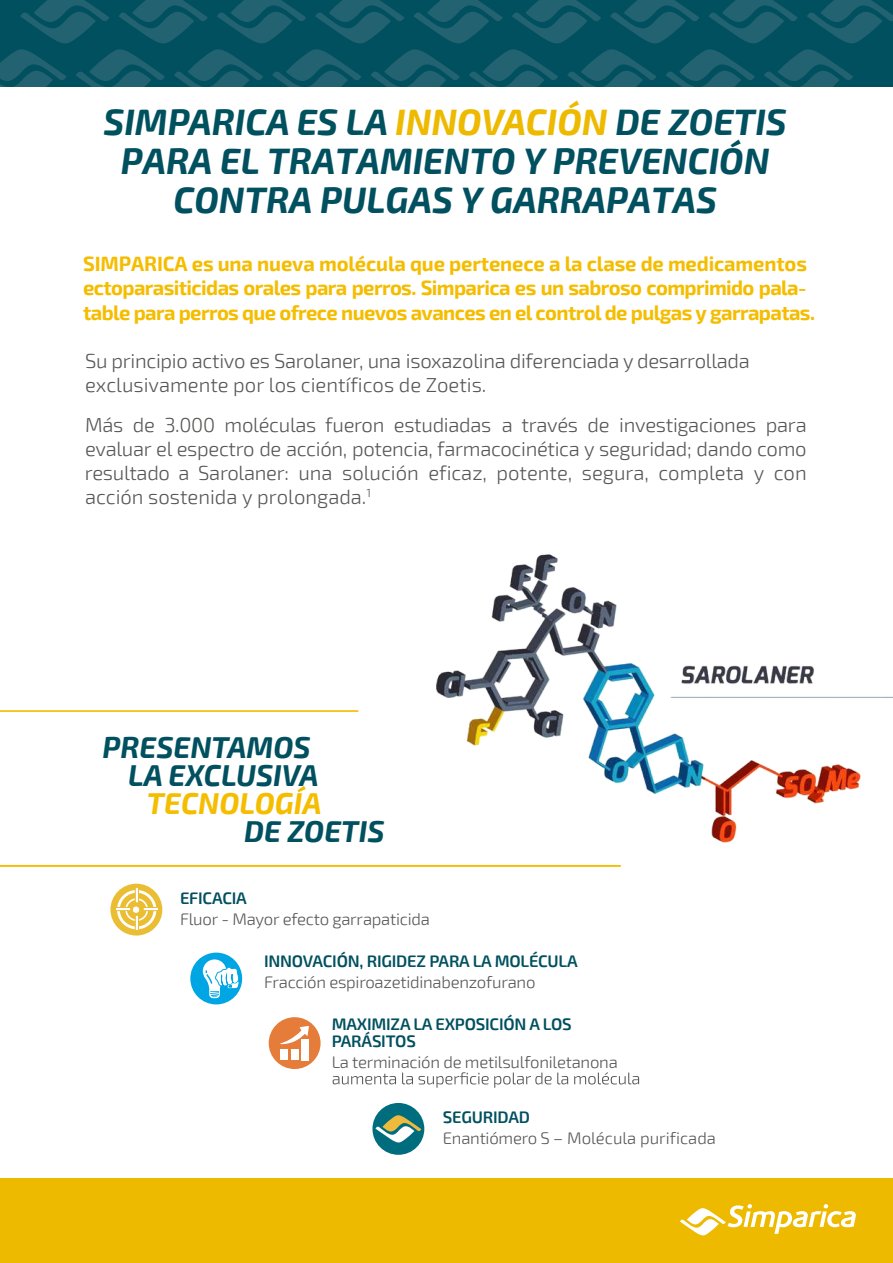
<style>
.page{position:relative;width:893px;height:1263px;background:#fff}
.page>*{position:absolute;margin:0;border:0;box-sizing:border-box;transform-origin:0 0}
.t1{font:italic 700 36px/39px "Exo 2";color:#00505f;text-align:center}
.t2{font:italic 700 29.55px/27.9px "Exo 2";color:#00505f;text-align:right}
.t3{font:italic 700 29.55px "Exo 2";color:#f5bd00}
.t4{font:300 20.25px/24px "Exo 2";color:#575756}
.t5{font:700 20.25px/24.3px "Exo 2";letter-spacing:-.03em;color:#f5bd00}
.t6{font:300 16.8px "Exo 2";letter-spacing:-.015em;color:#575756}
.t7{font:600 16.8px/16.8px "Exo 2";letter-spacing:-.015em;color:#00505f}
.s1{color:#00515e}
.s2{color:#edba00}
</style>
<div class="page">
<svg style="left:0;top:0;width:893px;height:86px;background:#0d5665"></svg>
<img style="left:436px;top:554px;width:457px;height:289px">
<svg style="left:110px;top:884px;width:52px;height:51px;background:#ecc348"></svg>
<div style="left:133px;top:906px;width:6px;height:7px;background:#fffefc;border-radius:50%"></div>
<div style="left:117px;top:890px;width:39px;height:39px;border:3px solid #fff;border-radius:50%"></div>
<div style="left:125px;top:898px;width:23px;height:23px;border:2px solid #fff;border-radius:50%"></div>
<svg style="left:143px;top:907px;width:16px;height:4px"></svg>
<svg style="left:115px;top:907px;width:16px;height:4px"></svg>
<svg style="left:135px;top:887px;width:4px;height:16px"></svg>
<svg style="left:135px;top:915px;width:4px;height:16px"></svg>
<div style="left:190px;top:952px;width:52px;height:52px;background:#00a6e4;border-radius:50%"></div>
<svg style="left:203px;top:952px;width:37px;height:46px"></svg>
<div style="left:372px;top:1103px;width:52px;height:52px;background:#006d7e;border-radius:50%"></div>
<svg style="left:375px;top:1113px;width:46px;height:31px"></svg>
<div style="left:269px;top:1017px;width:52px;height:52px;background:#e67c39;border-radius:50%"></div>
<div style="left:280px;top:1049px;width:8px;height:11px;background:#fff"></div>
<div style="left:291px;top:1049px;width:7px;height:11px;background:#fff"></div>
<div style="left:301px;top:1039px;width:7px;height:21px;background:#fff"></div>
<svg style="left:280px;top:1026px;width:29px;height:18px"></svg>
<svg style="left:333px;top:1072px;width:306px;height:16px"></svg>
<hr style="left:0;top:710px;width:358px;height:2px;background:#f5bd00">
<hr style="left:0;top:865px;width:621px;height:2px;background:#f5bd00">
<div style="left:0;top:1178px;width:893px;height:85px;background:#edba00"></div>
<svg style="left:680px;top:1204px;width:176px;height:32px"></svg>
<hr style="left:83px;top:0;width:1px;height:1263px;background:#e52420">
<hr style="left:805px;top:0;width:2px;height:1263px;background:#e52420">
<hr style="left:0;top:84px;width:891px;height:2px;background:#e52420">
<hr style="left:0;top:1177px;width:891px;height:2px;background:#e52420">
<h1 class="t1" style="left:104px;top:104px;width:684px"><span class="s1">SIMPARICA ES LA</span> <span class="s2">INNOVACIÓN</span> DE ZOETIS<br>PARA EL TRATAMIENTO Y PREVENCIÓN<br>CONTRA PULGAS Y GARRAPATAS</h1>
<p class="t5" style="left:83px;top:252px;width:733px">SIMPARICA es una nueva molécula que pertenece a la clase de medicamentos ectoparasiticidas orales para perros. Simparica es un sabroso comprimido pala&shy;table para perros que ofrece nuevos avances en el control de pulgas y garrapatas.</p>
<p class="t4" style="left:85px;top:349px;width:666px">Su principio activo es Sarolaner, una isoxazolina diferenciada y desarrollada exclusivamente por los científicos de Zoetis.</p>
<p class="t4" style="left:85px;top:413px;width:723px;text-align:justify">Más de 3.000 moléculas fueron estudiadas a través de investigaciones para evaluar el espectro de acción, potencia, farmacocinética y seguridad; dando como resultado a Sarolaner: una solución eficaz, potente, segura, completa y con acción sostenida y prolongada.<sup>1</sup></p>
<h2 class="t2" style="left:103px;top:735px;width:218px">PRESENTAMOS<br>LA EXCLUSIVA</h2>
<h2 class="t3" style="left:147px;top:786px;width:176px">TECNOLOGÍA</h2>
<h2 class="t2" style="left:244px;top:818px;width:142px">DE ZOETIS</h2>
<p class="t7" style="left:180px;top:890px;width:68px">EFICACIA</p>
<p class="t6" style="left:180px;top:909px;width:251px">Fluor - Mayor efecto garrapaticida</p>
<p class="t7" style="left:264px;top:953px;width:315px">INNOVACIÓN, RIGIDEZ PARA LA MOLÉCULA</p>
<p class="t6" style="left:264px;top:972px;width:273px">Fracción espiroazetidinabenzofurano</p>
<p class="t7" style="left:332px;top:1016px;width:242px">MAXIMIZA LA EXPOSICIÓN A LOS<br>PARÁSITOS</p>
<p class="t6" style="left:332px;top:1052px;width:288px">La terminación de metilsulfoniletanona</p>
<p class="t7" style="left:443px;top:1109px;width:89px">SEGURIDAD</p>
<p class="t6" style="left:443px;top:1128px;width:275px">Enantiómero S – Molécula purificada</p>
</div>
